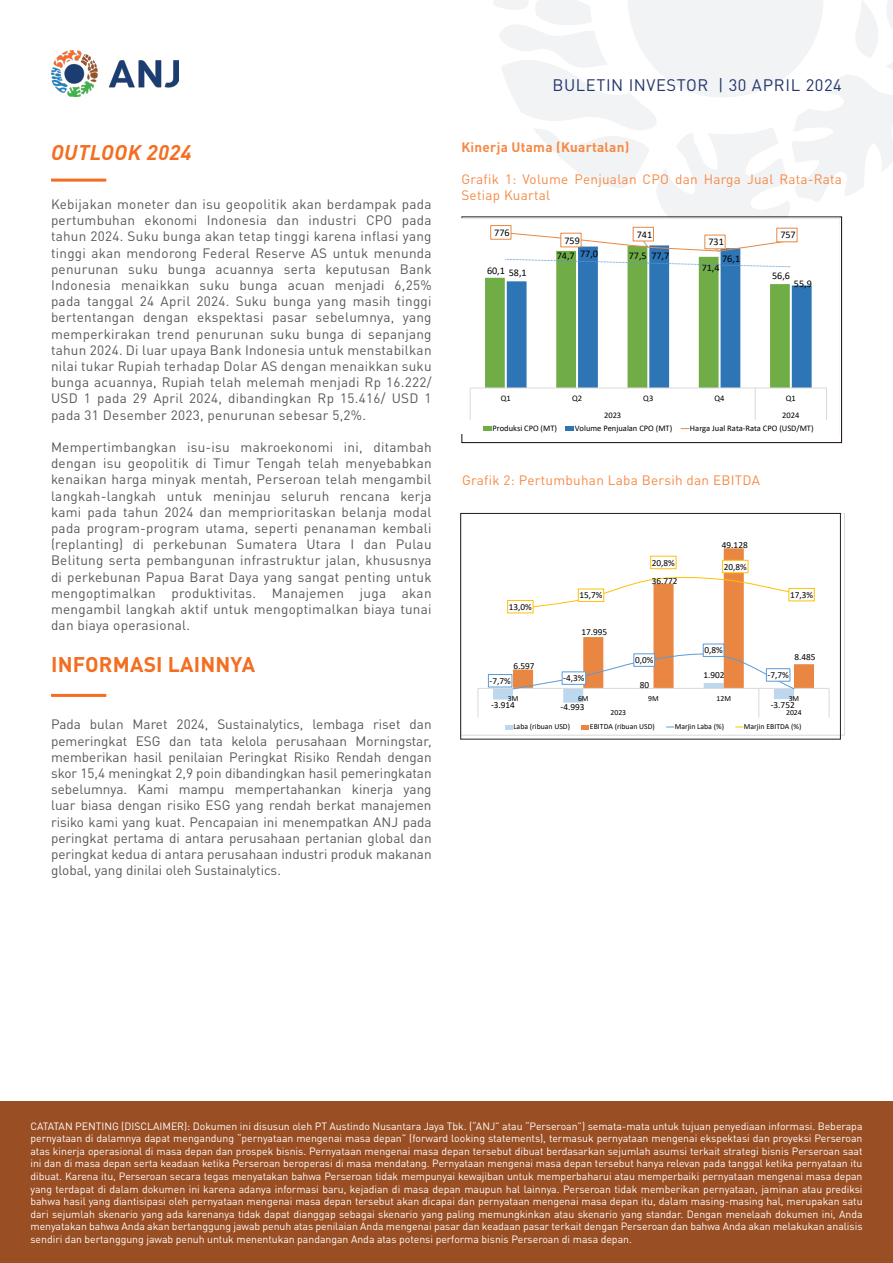
<style>
.page{position:relative;width:893px;height:1263px;background:#fff}
.page>*{position:absolute;margin:0;border:0;box-sizing:border-box;transform-origin:0 0}
.t1{font:700 21px "DIN Pro";letter-spacing:.01em;color:#f36e21}
.t2{font:italic 700 21px "DIN Pro";letter-spacing:.02em;color:#f36e21}
.t3{font:16.5px "DIN Pro";letter-spacing:.035em;color:#22356c}
.t4{font:13.5px/16.2px "DIN Pro";letter-spacing:.02em;color:#57585a;text-align:justify}
.t5{font:13.5px/16.2px "DIN Pro";letter-spacing:.02em;color:#f68945}
.t6{font:700 13.5px "DIN Pro";letter-spacing:.02em;color:#f68945}
.anj-footer{font:10.5px/12.6px "DIN Pro";letter-spacing:-.005em;color:#fff;text-align:justify}
.t7{font:10.2px "Calibri";color:#000}
.t8{font:9.3px "Calibri";color:#000}
.t9{font:8.55px "Calibri";color:#000}
.t10{font:7.8px "Calibri";color:#000}
</style>
<div class="page">
<img style="left:51px;top:50px;width:128px;height:47px">
<hr style="left:51px;top:694px;width:55px;height:3px;background:#f36e21">
<div style="left:0;top:1101px;width:893px;height:162px;background:#994e23"></div>
<svg style="left:485px;top:1px;width:408px;height:419px"></svg>
<svg style="left:462px;top:218px;width:378px;height:213px"></svg>
<hr style="left:478px;top:688px;width:351px;height:1px;background:#d9d9d9">
<svg style="left:478px;top:689px;width:1px;height:29px"></svg>
<svg style="left:829px;top:688px;width:1px;height:30px"></svg>
<svg style="left:493px;top:548px;width:321px;height:170px"></svg>
<div style="left:488px;top:674px;width:24px;height:13px;background:#fff;border:1px solid #5b9bd5"></div>
<div style="left:562px;top:671px;width:24px;height:14px;background:#fff;border:1px solid #5b9bd5"></div>
<div style="left:634px;top:654px;width:20px;height:12px;background:#fff"></div>
<div style="left:633px;top:653px;width:22px;height:14px;border:1px solid #5b9bd5"></div>
<div style="left:703px;top:644px;width:21px;height:12px;background:#fff"></div>
<div style="left:703px;top:644px;width:21px;height:13px;border:1px solid #5b9bd5"></div>
<div style="left:766px;top:668px;width:24px;height:13px;background:#fff;border:1px solid #5b9bd5"></div>
<div style="left:507px;top:600px;width:26px;height:13px;background:#fff;border:1px solid #ffc000"></div>
<div style="left:578px;top:589px;width:26px;height:12px;background:#fff"></div>
<div style="left:578px;top:589px;width:26px;height:13px;border:1px solid #ffc000"></div>
<div style="left:650px;top:556px;width:26px;height:13px;background:#fff;border:1px solid #ffc000"></div>
<div style="left:722px;top:560px;width:26px;height:13px;background:#fff;border:1px solid #ffc000"></div>
<div style="left:788px;top:588px;width:27px;height:13px;background:#fff;border:1px solid #ffc000"></div>
<svg style="left:505px;top:725px;width:8px;height:4px"></svg>
<svg style="left:582px;top:725px;width:7px;height:4px"></svg>
<div style="left:460px;top:513px;width:381px;height:226px;border:1px solid #231f20"></div>
<hr style="left:51px;top:179px;width:55px;height:3px;background:#f36e21">
<p class="t2" style="left:51px;top:137px;width:142px">OUTLOOK 2024</p>
<p class="t4" style="left:51px;top:195px;width:382px">Kebijakan moneter dan isu geopolitik akan berdampak pada pertumbuhan ekonomi Indonesia dan industri CPO pada tahun 2024. Suku bunga akan tetap tinggi karena inflasi yang tinggi akan mendorong Federal Reserve AS untuk menunda penurunan suku bunga acuannya serta keputusan Bank Indonesia menaikkan suku bunga acuan menjadi 6,25% pada tanggal 24 April 2024. Suku bunga yang masih tinggi bertentangan dengan ekspektasi pasar sebelumnya, yang memperkirakan trend penurunan suku bunga di sepanjang tahun 2024. Di luar upaya Bank Indonesia untuk menstabilkan nilai tukar Rupiah terhadap Dolar AS dengan menaikkan suku bunga acuannya, Rupiah telah melemah menjadi Rp 16.222/ USD 1 pada 29 April 2024, dibandingkan Rp 15.416/ USD 1 pada 31 Desember 2023, penurunan sebesar 5,2%.</p>
<p class="t4" style="left:51px;top:438px;width:382px">Mempertimbangkan isu-isu makroekonomi ini, ditambah dengan isu geopolitik di Timur Tengah telah menyebabkan kenaikan harga minyak mentah, Perseroan telah mengambil langkah-langkah untuk meninjau seluruh rencana kerja kami pada tahun 2024 dan memprioritaskan belanja modal pada program-program utama, seperti penanaman kembali (replanting) di perkebunan Sumatera Utara I dan Pulau Belitung serta pembangunan infrastruktur jalan, khususnya di perkebunan Papua Barat Daya yang sangat penting untuk mengoptimalkan produktivitas. Manajemen juga akan mengambil langkah aktif untuk mengoptimalkan biaya tunai dan biaya operasional.</p>
<p class="t1" style="left:51px;top:648px;width:206px">INFORMASI LAINNYA</p>
<p class="t4" style="left:51px;top:715px;width:382px">Pada bulan Maret 2024, Sustainalytics, lembaga riset dan pemeringkat ESG dan tata kelola perusahaan Morningstar, memberikan hasil penilaian Peringkat Risiko Rendah dengan skor 15,4 meningkat 2,9 poin dibandingkan hasil pemeringkatan sebelumnya. Kami mampu mempertahankan kinerja yang luar biasa dengan risiko ESG yang rendah berkat manajemen risiko kami yang kuat. Pencapaian ini menempatkan ANJ pada peringkat pertama di antara perusahaan pertanian global dan peringkat kedua di antara perusahaan industri produk makanan global, yang dinilai oleh Sustainalytics.</p>
<p class="t3" style="left:552px;top:73px;width:291px">BULETIN INVESTOR | 30 APRIL 2024</p>
<p class="t6" style="left:461px;top:136px;width:169px">Kinerja Utama (Kuartalan)</p>
<p class="t5" style="left:461px;top:170px;width:382px">Grafik 1: Volume Penjualan CPO dan Harga Jual Rata-Rata<br>Setiap Kuartal</p>
<p class="t7" style="left:494px;top:225px;width:17px">776</p>
<p class="t7" style="left:564px;top:233px;width:17px">759</p>
<p class="t7" style="left:637px;top:227px;width:17px">741</p>
<p class="t7" style="left:708px;top:235px;width:17px">731</p>
<p class="t7" style="left:780px;top:228px;width:17px">757</p>
<p class="t7" style="left:487px;top:263px;width:19px">60,1</p>
<p class="t7" style="left:509px;top:266px;width:19px">58,1</p>
<p class="t7" style="left:580px;top:247px;width:19px">77,0</p>
<p class="t7" style="left:651px;top:248px;width:19px">77,7</p>
<p class="t7" style="left:722px;top:252px;width:19px">76,1</p>
<p class="t7" style="left:557px;top:249px;width:19px">74,7</p>
<p class="t7" style="left:629px;top:249px;width:19px">77,5</p>
<p class="t7" style="left:702px;top:260px;width:19px">71,4</p>
<p class="t7" style="left:772px;top:269px;width:19px">56,6</p>
<p class="t7" style="left:794px;top:276px;width:19px">55,9</p>
<p class="t9" style="left:501px;top:393px;width:12px">Q1</p>
<p class="t9" style="left:572px;top:393px;width:12px">Q2</p>
<p class="t9" style="left:643px;top:393px;width:12px">Q3</p>
<p class="t9" style="left:715px;top:393px;width:12px">Q4</p>
<p class="t9" style="left:786px;top:393px;width:12px">Q1</p>
<p class="t9" style="left:604px;top:409px;width:19px">2023</p>
<p class="t9" style="left:782px;top:409px;width:19px">2024</p>
<p class="t9" style="left:492px;top:422px;width:66px">Produksi CPO (MT)</p>
<p class="t9" style="left:575px;top:422px;width:99px">Volume Penjualan CPO (MT)</p>
<p class="t9" style="left:690px;top:422px;width:125px">Harga Jual Rata-Rata CPO (USD/MT)</p>
<p class="t5" style="left:462px;top:471px;width:299px">Grafik 2: Pertumbuhan Laba Bersih dan EBITDA</p>
<p class="t8" style="left:509px;top:600px;width:25px">13,0%</p>
<p class="t8" style="left:514px;top:660px;width:23px">6.597</p>
<p class="t8" style="left:579px;top:589px;width:25px">15,7%</p>
<p class="t8" style="left:581px;top:625px;width:27px">17.995</p>
<p class="t8" style="left:490px;top:674px;width:23px">-7,7%</p>
<p class="t8" style="left:563px;top:672px;width:23px">-4,3%</p>
<p class="t8" style="left:652px;top:556px;width:25px">20,8%</p>
<p class="t8" style="left:652px;top:575px;width:27px">36.772</p>
<p class="t8" style="left:635px;top:654px;width:20px">0,0%</p>
<p class="t8" style="left:640px;top:678px;width:11px">80</p>
<p class="t8" style="left:722px;top:539px;width:27px">49.128</p>
<p class="t8" style="left:724px;top:560px;width:25px">20,8%</p>
<p class="t8" style="left:704px;top:644px;width:20px">0,8%</p>
<p class="t8" style="left:703px;top:668px;width:23px">1.902</p>
<p class="t8" style="left:790px;top:588px;width:25px">17,3%</p>
<p class="t8" style="left:794px;top:650px;width:23px">8.485</p>
<p class="t8" style="left:767px;top:668px;width:23px">-7,7%</p>
<p class="t10" style="left:508px;top:693px;width:12px">3M</p>
<p class="t10" style="left:578px;top:693px;width:12px">6M</p>
<p class="t10" style="left:648px;top:693px;width:12px">9M</p>
<p class="t10" style="left:716px;top:693px;width:16px">12M</p>
<p class="t10" style="left:789px;top:693px;width:12px">3M</p>
<p class="t10" style="left:610px;top:707px;width:17px">2023</p>
<p class="t10" style="left:786px;top:707px;width:17px">2024</p>
<p class="t10" style="left:513px;top:721px;width:58px">Laba (ribuan USD)</p>
<p class="t10" style="left:590px;top:721px;width:66px">EBITDA (ribuan USD)</p>
<p class="t10" style="left:675px;top:721px;width:51px">Marjin Laba (%)</p>
<p class="t10" style="left:744px;top:721px;width:59px">Marjin EBITDA (%)</p>
<p class="t8" style="left:491px;top:698px;width:25px">-3.914</p>
<p class="t8" style="left:560px;top:701px;width:25px">-4.993</p>
<p class="t8" style="left:771px;top:698px;width:25px">-3.752</p>
<p class="anj-footer" style="left:30px;top:1119px;width:834px">CATATAN PENTING (DISCLAIMER): Dokumen ini disusun oleh PT Austindo Nusantara Jaya Tbk. (“ANJ” atau “Perseroan”) semata-mata untuk tujuan penyediaan informasi. Beberapa pernyataan di dalamnya dapat mengandung “pernyataan mengenai masa depan” (forward looking statements), termasuk pernyataan mengenai ekspektasi dan proyeksi Perseroan atas kinerja operasional di masa depan dan prospek bisnis. Pernyataan mengenai masa depan tersebut dibuat berdasarkan sejumlah asumsi terkait strategi bisnis Perseroan saat ini dan di masa depan serta keadaan ketika Perseroan beroperasi di masa mendatang. Pernyataan mengenai masa depan tersebut hanya relevan pada tanggal ketika pernyataan itu dibuat. Karena itu, Perseroan secara tegas menyatakan bahwa Perseroan tidak mempunyai kewajiban untuk memperbaharui atau memperbaiki pernyataan mengenai masa depan yang terdapat di dalam dokumen ini karena adanya informasi baru, kejadian di masa depan maupun hal lainnya. Perseroan tidak memberikan pernyataan, jaminan atau prediksi bahwa hasil yang diantisipasi oleh pernyataan mengenai masa depan tersebut akan dicapai dan pernyataan mengenai masa depan itu, dalam masing-masing hal, merupakan satu dari sejumlah skenario yang ada karenanya tidak dapat dianggap sebagai skenario yang paling memungkinkan atau skenario yang standar. Dengan menelaah dokumen ini, Anda menyatakan bahwa Anda akan bertanggung jawab penuh atas penilaian Anda mengenai pasar dan keadaan pasar terkait dengan Perseroan dan bahwa Anda akan melakukan analisis sendiri dan bertanggung jawab penuh untuk menentukan pandangan Anda atas potensi performa bisnis Perseroan di masa depan.</p>
</div>
